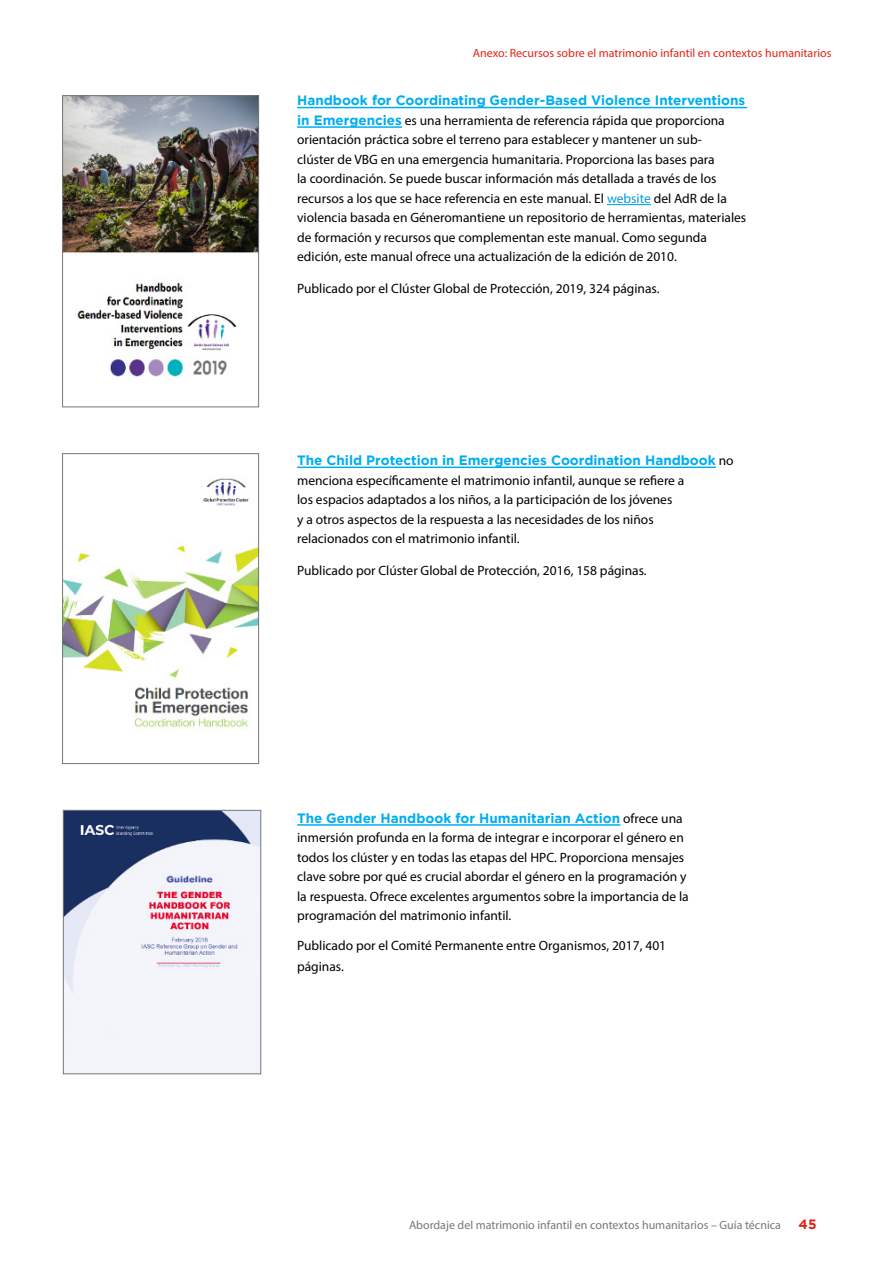
<style>
.page{position:relative;width:893px;height:1263px;background:#fff}
.page>*{position:absolute;margin:0;border:0;box-sizing:border-box;transform-origin:0 0}
.t1{font:13.5px/19.5px "Myriad Pro";color:#000}
.t2{font:700 13.5px "Gotham";color:#00aeef}
.t3{font:700 13.5px "Gotham";color:#e2231a}
.t4{font:12px "Myriad Pro";color:#77777a}
.t5{font:12px "Myriad Pro";color:#e2231a}
.s1{font-family:"Gotham";font-weight:700;color:#00aeef}
.s2{color:#009ddc}
.s3{font-family:"Myriad Pro";font-weight:400;color:#000}
</style>
<div class="page">
<hr style="left:297px;top:107px;width:450px;height:1px;background:#00aeef">
<hr style="left:297px;top:126px;width:105px;height:2px;background:#00aeef">
<hr style="left:607px;top:204px;width:44px;height:1px;background:#009ddc">
<hr style="left:297px;top:467px;width:419px;height:1px;background:#00aeef">
<hr style="left:297px;top:824px;width:323px;height:2px;background:#00aeef">
<img style="left:64px;top:97px;width:193px;height:280px">
<div style="left:62px;top:95px;width:197px;height:312px;border:1px solid #77777a"></div>
<img style="left:64px;top:478px;width:193px;height:254px">
<div style="left:62px;top:453px;width:197px;height:311px;border:1px solid #77777a"></div>
<img style="left:65px;top:812px;width:194px;height:260px">
<div style="left:63px;top:810px;width:198px;height:264px;border:1px solid #77777a"></div>
<p class="t5" style="left:473px;top:45px;width:360px">Anexo: Recursos sobre el matrimonio infantil en contextos humanitarios</p>
<p class="t2" style="left:297px;top:92px;width:450px">Handbook for Coordinating Gender-Based Violence Interventions</p>
<p class="t1" style="left:297px;top:110px;width:451px"><span class="s1">in Emergencies</span> es una herramienta de referencia rápida que proporciona orientación práctica sobre el terreno para establecer y mantener un sub-<br>clúster de VBG en una emergencia humanitaria. Proporciona las bases para<br>la coordinación. Se puede buscar información más detallada a través de los recursos a los que se hace referencia en este manual. El <span class="s2">website</span> del AdR de la violencia basada en Géneromantiene un repositorio de herramientas, materiales de formación y recursos que complementan este manual. Como segunda edición, este manual ofrece una actualización de la edición de 2010.</p>
<p class="t1" style="left:297px;top:278px;width:364px">Publicado por el Clúster Global de Protección, 2019, 324 páginas.</p>
<p class="t2" style="left:297px;top:451px;width:438px">The Child Protection in Emergencies Coordination Handbook <span class="s3">no</span></p>
<p class="t1" style="left:297px;top:470px;width:389px">menciona específicamente el matrimonio infantil, aunque se refiere a los espacios adaptados a los niños, a la participación de los jóvenes<br>y a otros aspectos de la respuesta a las necesidades de los niños relacionados con el matrimonio infantil.</p>
<p class="t1" style="left:297px;top:560px;width:351px">Publicado por Clúster Global de Protección, 2016, 158 páginas.</p>
<p class="t2" style="left:297px;top:809px;width:387px">The Gender Handbook for Humanitarian Action <span class="s3">ofrece una</span></p>
<p class="t1" style="left:297px;top:828px;width:393px">inmersión profunda en la forma de integrar e incorporar el género en todos los clúster y en todas las etapas del HPC. Proporciona mensajes clave sobre por qué es crucial abordar el género en la programación y la respuesta. Ofrece excelentes argumentos sobre la importancia de la programación del matrimonio infantil.</p>
<p class="t1" style="left:297px;top:935px;width:371px;line-height:21px">Publicado por el Comité Permanente entre Organismos, 2017, 401 páginas.</p>
<p class="t4" style="left:409px;top:1217px;width:373px">Abordaje del matrimonio infantil en contextos humanitarios – Guía técnica</p>
<p class="t3" style="left:798px;top:1215px;width:20px">45</p>
</div>
